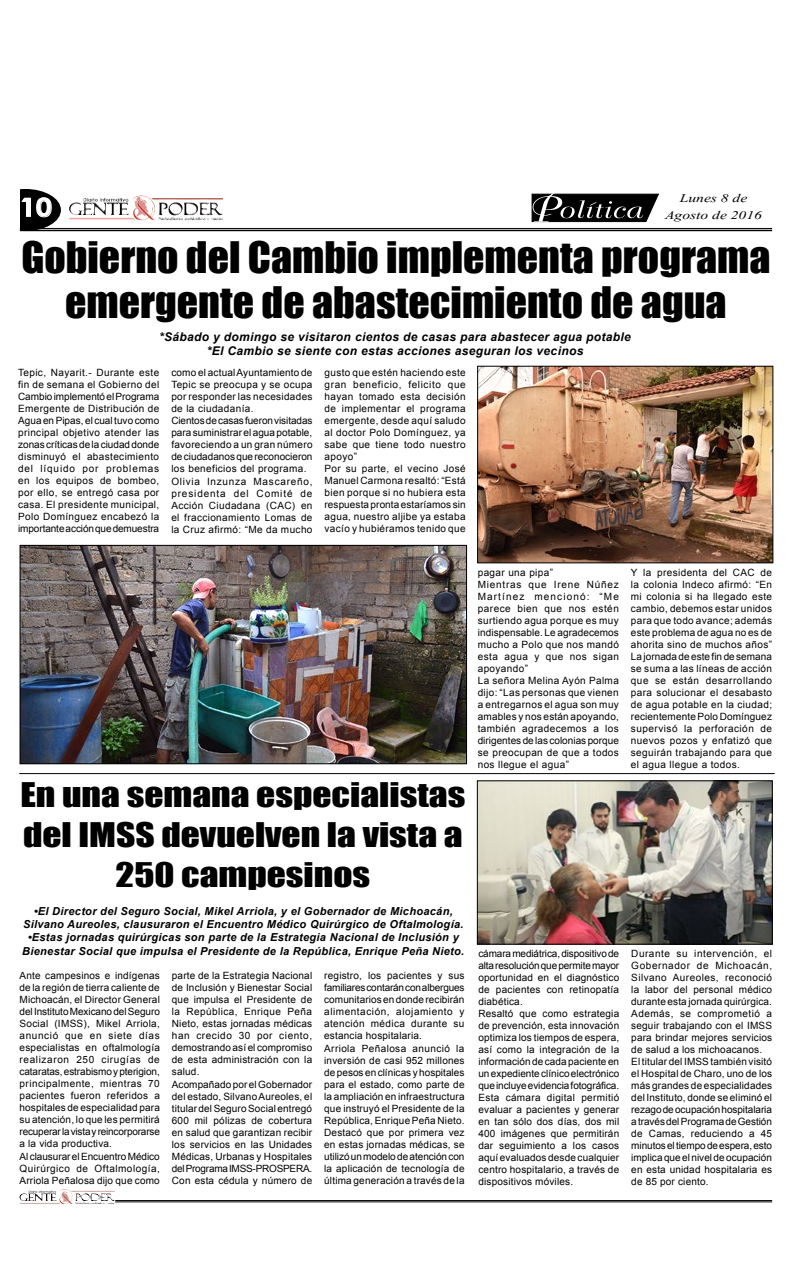
<style>
.page{position:relative;width:792px;height:1276px;background:#fff}
.page>*{position:absolute;margin:0;border:0;box-sizing:border-box;transform-origin:0 0}
.t1{font:39.9px/45px "Impact";color:#000;text-align:center;scale:1.05 1}
.t2{font:31.2px/40px "Impact";color:#000;text-align:center;scale:1.2 1}
.t3{font:700 25.2px "Century Gothic";color:#fff;scale:1.14 1}
.t4{font:14.6px "Vijaya";color:#000;scale:1.32 1}
.t5{font:italic 700 12px/14.5px "Arial";letter-spacing:.03em;color:#000;text-align:center}
.t6{font:italic 700 11px/13.2px "Arial";letter-spacing:.03em;color:#000;text-align:center}
.t7{font:10px/12px "Arial";letter-spacing:.02em;color:#000}
.t8{font:10px/12px "Arial";letter-spacing:.04em;color:#000}
</style>
<div class="page">
<img style="left:58px;top:1189px;width:14px;height:12px">
<img style="left:131px;top:196px;width:23px;height:20px">
<hr style="left:115px;top:1200px;width:657px;height:1px;background:#000">
<hr style="left:115px;top:1201px;width:657px;height:1px;background:#000">
<svg style="left:20px;top:189px;width:41px;height:41px"></svg>
<hr style="left:20px;top:228px;width:752px;height:1px;background:#000">
<hr style="left:20px;top:230px;width:752px;height:1px;background:#000">
<img style="left:22px;top:547px;width:443px;height:215px">
<div style="left:20px;top:545px;width:447px;height:219px;border:1px solid #000"></div>
<img style="left:479px;top:368px;width:292px;height:193px">
<div style="left:477px;top:366px;width:296px;height:197px;border:1px solid #000"></div>
<hr style="left:20px;top:773px;width:754px;height:1px;background:#000">
<img style="left:479px;top:782px;width:292px;height:160px">
<div style="left:477px;top:780px;width:296px;height:164px;border:1px solid #000"></div>
<svg style="left:531px;top:193px;width:128px;height:30px;background:#3c3c3c"></svg>
<h3 class="t3" style="left:20px;top:188px;width:30px">10</h3>
<h3 class="t4" style="left:680px;top:186px;width:53px">Lunes 8 de</h3>
<h3 class="t4" style="left:665px;top:204px;width:75px">Agosto de 2016</h3>
<h1 class="t1" style="left:21px;top:233px;width:715px">Gobierno del Cambio implementa programa emergente de abastecimiento de agua</h1>
<p class="t5" style="left:159px;top:330px;width:473px">*Sábado y domingo se visitaron cientos de casas para abastecer agua potable *El Cambio se siente con estas acciones aseguran los vecinos</p>
<p class="t7" style="left:18px;top:367px;width:143px;text-align:justify">Tepic, Nayarit.- Durante este fin de semana el Gobierno del Cambio implementó el Programa Emergente de Distribución de Agua en Pipas, el cual tuvo como principal objetivo atender las zonas críticas de la ciudad donde disminuyó el abastecimiento del líquido por problemas en los equipos de bombeo, por ello, se entregó casa por casa. El presidente municipal, Polo Domínguez encabezó la importante acción que demuestra</p>
<p class="t7" style="left:171px;top:367px;width:143px">como el actual Ayuntamiento de<br>Tepic se preocupa y se ocupa por responder las necesidades de la ciudadanía.<br>Cientos de casas fueron visitadas para suministrar el agua potable, favoreciendo a un gran número de ciudadanos que reconocieron los beneficios del programa.<br>Olivia Inzunza Mascareño, presidenta del Comité de<br>Acción Ciudadana (CAC) en el fraccionamiento Lomas de la Cruz afirmó: “Me da mucho</p>
<p class="t8" style="left:325px;top:367px;width:143px">gusto que estén haciendo este gran beneficio, felicito que hayan tomado esta decisión de implementar el programa emergente, desde aquí saludo al doctor Polo Domínguez, ya sabe que tiene todo nuestro apoyo”<br>Por su parte, el vecino José<br>Manuel Carmona resaltó: “Está bien porque si no hubiera esta respuesta pronta estaríamos sin agua, nuestro aljibe ya estaba vacío y hubiéramos tenido que</p>
<h2 class="t2" style="left:20px;top:774px;width:372px">En una semana especialistas del IMSS devuelven la vista a<br>250 campesinos</h2>
<p class="t6" style="left:23px;top:904px;width:442px">•El Director del Seguro Social, Mikel Arriola, y el Gobernador de Michoacán,<br>Silvano Aureoles, clausuraron el Encuentro Médico Quirúrgico de Oftalmología.</p>
<p class="t6" style="left:22px;top:931px;width:444px">•Estas jornadas quirúrgicas son parte de la Estrategia Nacional de Inclusión y<br>Bienestar Social que impulsa el Presidente de la República, Enrique Peña Nieto.</p>
<p class="t7" style="left:20px;top:969px;width:142px">Ante campesinos e indígenas de la región de tierra caliente de<br>Michoacán, el Director General del Instituto Mexicano del Seguro<br>Social (IMSS), Mikel Arriola, anunció que en siete días especialistas en oftalmología realizaron 250 cirugías de cataratas, estrabismo y pterigion, principalmente, mientras 70 pacientes fueron referidos a hospitales de especialidad para su atención, lo que les permitirá recuperar la vista y reincorporarse a la vida productiva.<br>Al clausurar el Encuentro Médico<br>Quirúrgico de Oftalmología,<br>Arriola Peñalosa dijo que como</p>
<p class="t7" style="left:172px;top:969px;width:142px">parte de la Estrategia Nacional de Inclusión y Bienestar Social que impulsa el Presidente de la República, Enrique Peña<br>Nieto, estas jornadas médicas han crecido 30 por ciento, demostrando así el compromiso de esta administración con la salud.<br>Acompañado por el Gobernador del estado, Silvano Aureoles, el titular del Seguro Social entregó<br>600 mil pólizas de cobertura en salud que garantizan recibir los servicios en las Unidades<br>Médicas, Urbanas y Hospitales del Programa IMSS-PROSPERA.<br>Con esta cédula y número de</p>
<p class="t7" style="left:324px;top:969px;width:142px">registro, los pacientes y sus familiares contarán con albergues comunitarios en donde recibirán alimentación, alojamiento y atención médica durante su estancia hospitalaria.<br>Arriola Peñalosa anunció la inversión de casi 952 millones de pesos en clínicas y hospitales para el estado, como parte de la ampliación en infraestructura que instruyó el Presidente de la<br>República, Enrique Peña Nieto.<br>Destacó que por primera vez en estas jornadas médicas, se utilizó un modelo de atención con la aplicación de tecnología de última generación a través de la</p>
<p class="t8" style="left:478px;top:566px;width:143px">pagar una pipa”<br>Mientras que Irene Núñez<br>Martínez mencionó: “Me parece bien que nos estén surtiendo agua porque es muy indispensable. Le agradecemos mucho a Polo que nos mandó esta agua y que nos sigan apoyando”<br>La señora Melina Ayón Palma dijo: “Las personas que vienen a entregarnos el agua son muy amables y nos están apoyando, también agradecemos a los dirigentes de las colonias porque se preocupan de que a todos nos llegue el agua”</p>
<p class="t7" style="left:631px;top:566px;width:143px;text-align:justify">Y la presidenta del CAC de la colonia Indeco afirmó: “En mi colonia si ha llegado este cambio, debemos estar unidos para que todo avance; además este problema de agua no es de ahorita sino de muchos años” La jornada de este fin de semana se suma a las líneas de acción que se están desarrollando para solucionar el desabasto de agua potable en la ciudad; recientemente Polo Domínguez supervisó la perforación de nuevos pozos y enfatizó que seguirán trabajando para que el agua llegue a todos.</p>
<p class="t7" style="left:478px;top:947px;width:142px">cámara mediátrica, dispositivo de alta resolución que permite mayor oportunidad en el diagnóstico de pacientes con retinopatía diabética.<br>Resaltó que como estrategia de prevención, esta innovación optimiza los tiempos de espera, así como la integración de la información de cada paciente en un expediente clínico electrónico que incluye evidencia fotográfica.<br>Esta cámara digital permitió evaluar a pacientes y generar en tan sólo dos días, dos mil<br>400 imágenes que permitirán dar seguimiento a los casos aquí evaluados desde cualquier centro hospitalario, a través de dispositivos móviles.</p>
<p class="t7" style="left:631px;top:947px;width:142px">Durante su intervención, el<br>Gobernador de Michoacán,<br>Silvano Aureoles, reconoció la labor del personal médico durante esta jornada quirúrgica.<br>Además, se comprometió a seguir trabajando con el IMSS para brindar mejores servicios de salud a los michoacanos.<br>El titular del IMSS también visitó el Hospital de Charo, uno de los más grandes de especialidades del Instituto, donde se eliminó el rezago de ocupación hospitalaria a través del Programa de Gestión de Camas, reduciendo a 45 minutos el tiempo de espera, esto implica que el nivel de ocupación en esta unidad hospitalaria es de 85 por ciento.</p>
</div>
